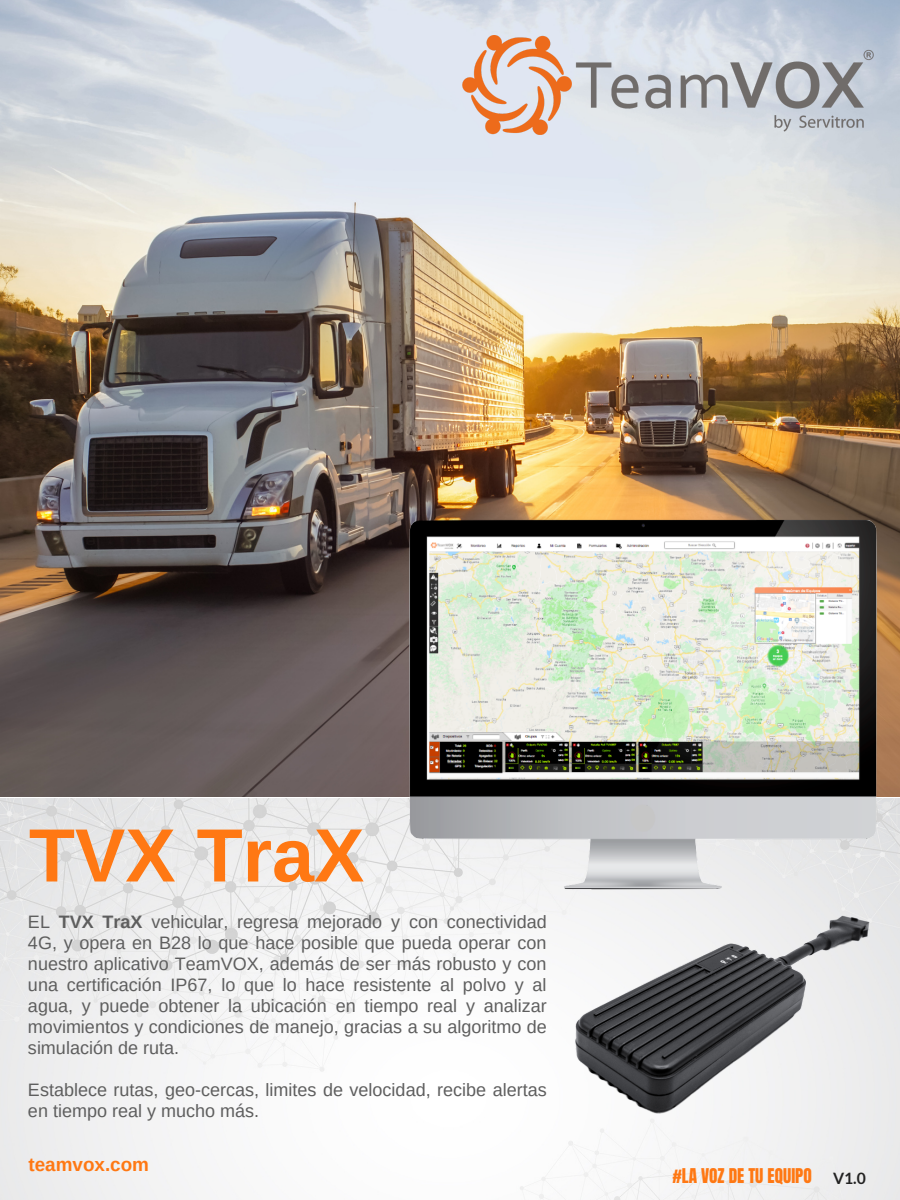
<style>
.page{position:relative;width:900px;height:1200px;background:#fff}
.page>*{position:absolute;margin:0;border:0;box-sizing:border-box;transform-origin:0 0}
.t1{font:700 75.5px "Arimo";color:#ff7813}
.t2{font:700 18.9px "Arimo";color:#ff7813}
.t3{font:18px/21px "Arimo";color:#5e5e5e;text-align:justify}
.t4{font:17.3px "Anton";color:#ff7813}
.t5{font:700 15.7px "Lato";color:#222}
.s1{font-weight:700}
</style>
<div class="page">
<img style="left:0;top:0;width:900px;height:1200px">
<img style="left:446px;top:24px;width:441px;height:128px">
<img style="left:404px;top:515px;width:478px;height:380px">
<img style="left:575px;top:902px;width:307px;height:216px">
<p class="t1" style="left:29px;top:813px;width:337px">TVX TraX</p>
<p class="t3" style="left:28px;top:911px;width:521px">EL <span class="s1">TVX TraX</span> vehicular, regresa mejorado y con conectividad 4G, y opera en B28 lo que hace posible que pueda operar con nuestro aplicativo TeamVOX, además de ser más robusto y con una certificación IP67, lo que lo hace resistente al polvo y al agua, y puede obtener la ubicación en tiempo real y analizar movimientos y condiciones de manejo, gracias a su algoritmo de simulación de ruta.</p>
<p class="t3" style="left:28px;top:1079px;width:520px">Establece rutas, geo-cercas, limites de velocidad, recibe alertas en tiempo real y mucho más.</p>
<p class="t2" style="left:28px;top:1154px;width:122px">teamvox.com</p>
<p class="t4" style="left:672px;top:1164px;width:141px">#LA VOZ DE TU EQUIPO</p>
<p class="t5" style="left:833px;top:1168px;width:34px">V1.0</p>
</div>
